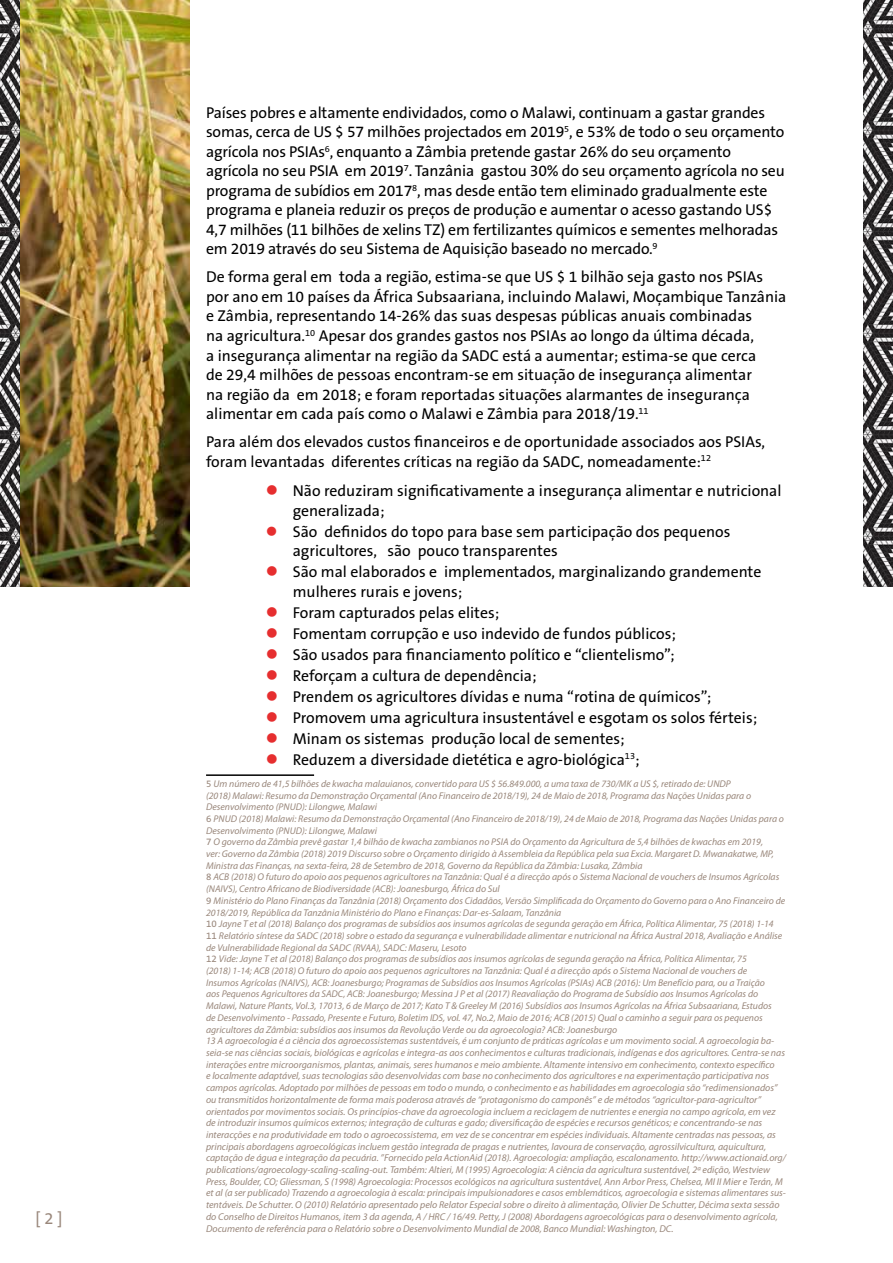
<style>
.page{position:relative;width:893px;height:1263px;background:#fff}
.page>*{position:absolute;margin:0;border:0;box-sizing:border-box;transform-origin:0 0}
.t1{font:16.5px "The Sans B W5 Plain";color:#99877b}
.t2{font:15.75px/19.5px "The Sans B W5 Plain";color:#000}
.t3{font:italic 9.9px/11.7px "Myriad Pro";color:#99877b}
.t4{font:italic 9.75px/11.7px "Myriad Pro";color:#99877b}
.s1{color:#e62e2f}
.s2{font-family:"The Sans B W5 Plain";font-style:normal}
</style>
<div class="page">
<img style="left:864px;top:0;width:29px;height:586px">
<img style="left:0;top:0;width:189px;height:586px">
<hr style="left:206px;top:774px;width:108px;height:2px;background:#000">
<h1 class="t1" style="left:35px;top:1208px;width:28px">[ 2 ]</h1>
<p class="t2" style="left:206px;top:103px;width:580px">Países pobres e altamente endividados, como o Malawi, continuam a gastar grandes somas, cerca de US $ 57 milhões projectados em 2019<sup>5</sup>, e 53% de todo o seu orçamento agrícola nos PSIAs<sup>6</sup>, enquanto a Zâmbia pretende gastar 26% do seu orçamento agrícola no seu PSIA em 2019<sup>7</sup>. Tanzânia gastou 30% do seu orçamento agrícola no seu programa de subídios em 2017<sup>8</sup>, mas desde então tem eliminado gradualmente este programa e planeia reduzir os preços de produção e aumentar o acesso gastando US$ 4,7 milhões (11 bilhões de xelins TZ) em fertilizantes químicos e sementes melhoradas em 2019 através do seu Sistema de Aquisição baseado no mercado.<sup>9</sup></p>
<p class="t2" style="left:206px;top:267px;width:582px">De forma geral em toda a região, estima-se que US $ 1 bilhão seja gasto nos PSIAs por ano em 10 países da África Subsaariana, incluindo Malawi, Moçambique Tanzânia e Zâmbia, representando 14-26% das suas despesas públicas anuais combinadas<br>na agricultura.<sup>10</sup> Apesar dos grandes gastos nos PSIAs ao longo da última década,<br>a insegurança alimentar na região da SADC está a aumentar; estima-se que cerca<br>de 29,4 milhões de pessoas encontram-se em situação de insegurança alimentar<br>na região da em 2018; e foram reportadas situações alarmantes de insegurança alimentar em cada país como o Malawi e Zâmbia para 2018/19.<sup>11</sup></p>
<h2 class="t2" style="left:206px;top:432px;width:561px">Para além dos elevados custos financeiros e de oportunidade associados aos PSIAs, foram levantadas diferentes críticas na região da SADC, nomeadamente:<sup>12</sup></h2>
<h2 class="t2" style="left:293px;top:481px;width:490px;text-indent:-27px"><span class="s1">●</span> Não reduziram significativamente a insegurança alimentar e nutricional generalizada;</h2>
<h2 class="t2" style="left:293px;top:521px;width:439px;text-indent:-27px"><span class="s1">●</span> São definidos do topo para base sem participação dos pequenos agricultores, são pouco transparentes</h2>
<h2 class="t2" style="left:293px;top:562px;width:470px;text-indent:-27px"><span class="s1">●</span> São mal elaborados e implementados, marginalizando grandemente mulheres rurais e jovens;</h2>
<h2 class="t2" style="left:266px;top:602px;width:235px"><span class="s1">●</span> Foram capturados pelas elites;</h2>
<h2 class="t2" style="left:266px;top:623px;width:412px"><span class="s1">●</span> Fomentam corrupção e uso indevido de fundos públicos;</h2>
<h2 class="t2" style="left:266px;top:644px;width:410px"><span class="s1">●</span> São usados para financiamento político e “clientelismo”;</h2>
<h2 class="t2" style="left:266px;top:665px;width:272px"><span class="s1">●</span> Reforçam a cultura de dependência;</h2>
<h2 class="t2" style="left:266px;top:686px;width:447px"><span class="s1">●</span> Prendem os agricultores dívidas e numa “rotina de químicos”;</h2>
<h2 class="t2" style="left:266px;top:707px;width:493px"><span class="s1">●</span> Promovem uma agricultura insustentável e esgotam os solos férteis;</h2>
<h2 class="t2" style="left:266px;top:728px;width:360px"><span class="s1">●</span> Minam os sistemas produção local de sementes;</h2>
<h2 class="t2" style="left:266px;top:749px;width:375px"><span class="s1">●</span> Reduzem a diversidade dietética e agro-biológica<sup>13</sup>;</h2>
<p class="t4" style="left:206px;top:778px;width:581px"><span class="s2">5</span> Um número de 41,5 bilhões de kwacha malauianos, convertido para US $ 56.849.000, a uma taxa de 730/MK a US $, retirado de: UNDP<br>(2018) Malawi: Resumo da Demonstração Orçamental (Ano Financeiro de 2018/19), 24 de Maio de 2018, Programa das Nações Unidas para o Desenvolvimento (PNUD): Lilongwe, Malawi<br><span class="s2">6</span> PNUD (2018) Malawi: Resumo da Demonstração Orçamental (Ano Financeiro de 2018/19), 24 de Maio de 2018, Programa das Nações Unidas para o Desenvolvimento (PNUD): Lilongwe, Malawi<br><span class="s2">7</span> O governo da Zâmbia prevê gastar 1,4 bilhão de kwacha zambianos no PSIA do Orçamento da Agricultura de 5,4 bilhões de kwachas em 2019,<br>ver: Governo da Zâmbia (2018) 2019 Discurso sobre o Orçamento dirigido à Assembleia da República pela sua Excia. Margaret D. Mwanakatwe, MP, Ministra das Finanças, na sexta-feira, 28 de Setembro de 2018, Governo da República da Zâmbia: Lusaka, Zâmbia<br><span class="s2">8</span> ACB (2018) O futuro do apoio aos pequenos agricultores na Tanzânia: Qual é a direcção após o Sistema Nacional de vouchers de Insumos Agrícolas (NAIVS), Centro Africano de Biodiversidade (ACB): Joanesburgo, África do Sul<br><span class="s2">9</span> Ministério do Plano Finanças da Tanzânia (2018) Orçamento dos Cidadãos, Versão Simplificada do Orçamento do Governo para o Ano Financeiro de 2018/2019, República da Tanzânia Ministério do Plano e Finanças: Dar-es-Salaam, Tanzânia<br><span class="s2">10</span> Jayne T et al (2018) Balanço dos programas de subsídios aos insumos agrícolas de segunda geração em África, Política Alimentar, 75 (2018) 1-14<br><span class="s2">11</span> Relatório síntese da SADC (2018) sobre o estado da segurança e vulnerabilidade alimentar e nutricional na África Austral 2018, Avaliação e Análise de Vulnerabilidade Regional da SADC (RVAA), SADC: Maseru, Lesoto<br><span class="s2">12</span> Vide: Jayne T et al (2018) Balanço dos programas de subsídios aos insumos agrícolas de segunda geração na África, Política Alimentar, 75<br>(2018) 1-14; ACB (2018) O futuro do apoio aos pequenos agricultores na Tanzânia: Qual é a direcção após o Sistema Nacional de vouchers de<br>Insumos Agrícolas (NAIVS), ACB: Joanesburgo; Programas de Subsídios aos Insumos Agrícolas (PSIAs) ACB (2016): Um Benefício para, ou a Traição<br>aos Pequenos Agricultores da SADC, ACB: Joanesburgo; Messina J P et al (2017) Reavaliação do Programa de Subsídio aos Insumos Agrícolas do Malawi, Nature Plants, Vol.3, 17013, 6 de Março de 2017; Kato T &amp; Greeley M (2016) Subsídios aos Insumos Agrícolas na África Subsaariana, Estudos<br>de Desenvolvimento - Passado, Presente e Futuro, Boletim IDS, vol. 47, No.2, Maio de 2016; ACB (2015) Qual o caminho a seguir para os pequenos agricultores da Zâmbia: subsídios aos insumos da Revolução Verde ou da agroecologia? ACB: Joanesburgo</p>
<p class="t3" style="left:206px;top:1035px;width:581px">13 A agroecologia é a ciência dos agroecossistemas sustentáveis, é um conjunto de práticas agrícolas e um movimento social. A agroecologia ba&shy;seia-se nas ciências sociais, biológicas e agrícolas e integra-as aos conhecimentos e culturas tradicionais, indígenas e dos agricultores. Centra-se nas interações entre microorganismos, plantas, animais, seres humanos e meio ambiente. Altamente intensivo em conhecimento, contexto específico<br>e localmente adaptável, suas tecnologias são desenvolvidas com base no conhecimento dos agricultores e na experimentação participativa nos campos agrícolas. Adoptado por milhões de pessoas em todo o mundo, o conhecimento e as habilidades em agroecologia são “redimensionados” ou transmitidos horizontalmente de forma mais poderosa através de “protagonismo do camponês” e de métodos “agricultor-para-agricultor” orientados por movimentos sociais. Os princípios-chave da agroecologia incluem a reciclagem de nutrientes e energia no campo agrícola, em vez de introduzir insumos químicos externos; integração de culturas e gado; diversificação de espécies e recursos genéticos; e concentrando-se nas interacções e na produtividade em todo o agroecossistema, em vez de se concentrar em espécies individuais. Altamente centradas nas pessoas, as principais abordagens agroecológicas incluem gestão integrada de pragas e nutrientes, lavoura de conservação, agrossilvicultura, aquicultura, captação de água e integração da pecuária. ”Fornecido pela ActionAid (2018). Agroecologia: ampliação, escalonamento. http://www.actionaid.org/ publications/agroecology-scaling-scaling-out. Também: Altieri, M (1995) Agroecologia: A ciência da agricultura sustentável, 2ª edição, Westview Press, Boulder, CO; Gliessman, S (1998) Agroecologia: Processos ecológicos na agricultura sustentável, Ann Arbor Press, Chelsea, MI II Mier e Terán, M et al (a ser publicado) Trazendo a agroecologia à escala: principais impulsionadores e casos emblemáticos, agroecologia e sistemas alimentares sus&shy;tentáveis. De Schutter. O (2010) Relatório apresentado pelo Relator Especial sobre o direito à alimentação, Olivier De Schutter, Décima sexta sessão do Conselho de Direitos Humanos, item 3 da agenda, A / HRC / 16/49. Petty, J (2008) Abordagens agroecológicas para o desenvolvimento agrícola, Documento de referência para o Relatório sobre o Desenvolvimento Mundial de 2008, Banco Mundial: Washington, DC.</p>
</div>
